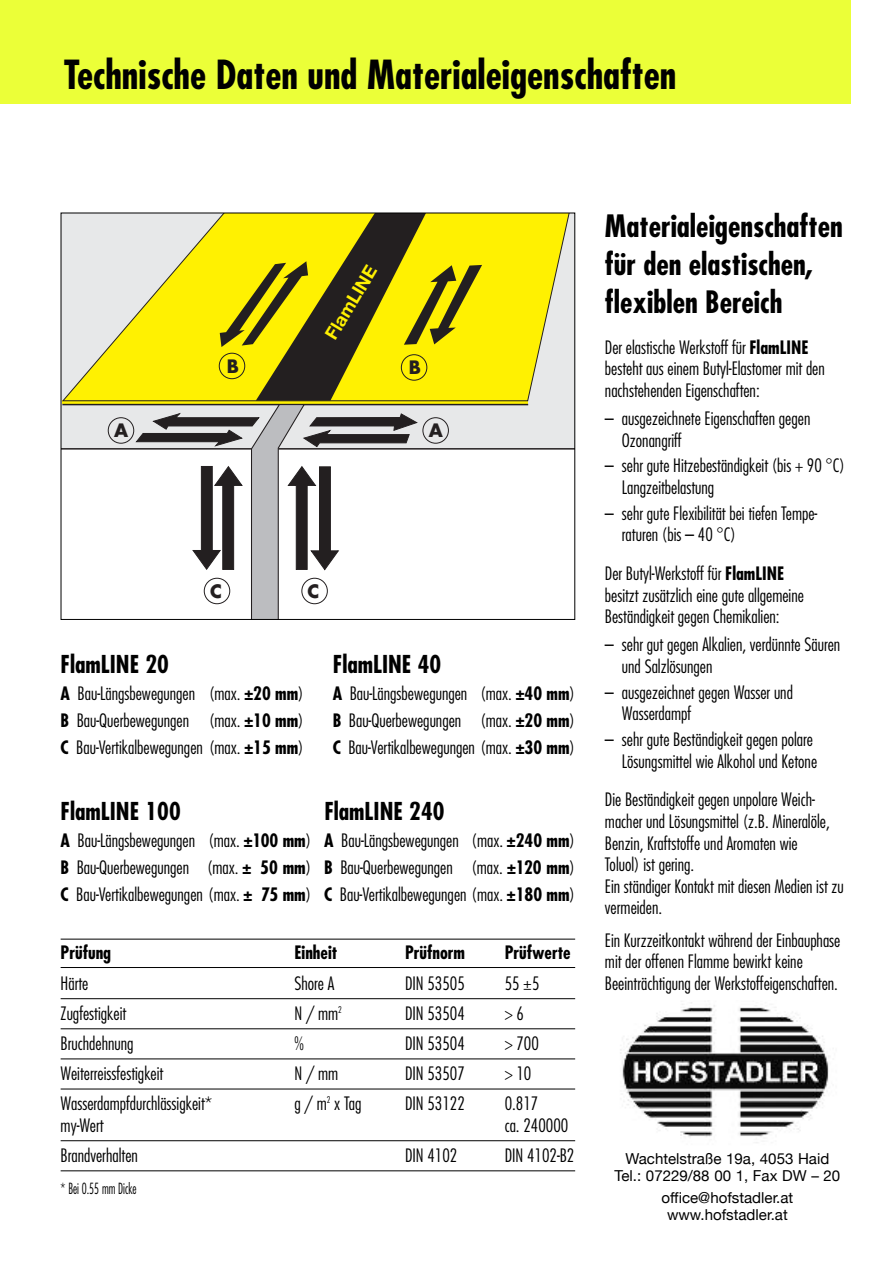
<style>
.page{position:relative;width:893px;height:1263px;background:#fff}
.page>*{position:absolute;margin:0;border:0;box-sizing:border-box;transform-origin:0 0}
.t1{font:700 condensed 39px "Futura";color:#000}
.t2{font:700 condensed 30px/38px "Futura";color:#000}
.t3{font:700 condensed 24px "Futura";color:#000}
.t4{font:300 condensed 18px/21.6px "Futura";color:#000}
.t5{font:700 condensed 18px "Futura";color:#000}
.t6{font:700 18px "Helvetica Neue";color:#fff101}
.t7{font:700 18px "Futura";color:#231f20}
.t8{font:15.15px/17.5px "Helvetica Neue";color:#000;text-align:center}
.t9{font:300 condensed 15px "Futura";color:#000;scale:.8 1}
.s1{font-weight:700}
</style>
<div class="page">
<hr style="left:61px;top:939px;width:514px;height:1px;background:#000">
<hr style="left:61px;top:967px;width:514px;height:1px;background:#000">
<hr style="left:61px;top:998px;width:514px;height:1px;background:#000">
<hr style="left:61px;top:1028px;width:514px;height:1px;background:#000">
<hr style="left:61px;top:1058px;width:514px;height:1px;background:#000">
<hr style="left:61px;top:1089px;width:514px;height:1px;background:#000">
<hr style="left:61px;top:1140px;width:514px;height:1px;background:#000">
<hr style="left:61px;top:1170px;width:514px;height:1px;background:#000">
<div style="left:0;top:0;width:850px;height:104px;background:#ebff38"></div>
<div style="left:61px;top:213px;width:514px;height:236px;background:#e7e8e9"></div>
<hr style="left:62px;top:401px;width:466px;height:3px;background:#fff101">
<svg style="left:63px;top:215px;width:507px;height:186px"></svg>
<hr style="left:62px;top:404px;width:466px;height:1px;background:#231f20">
<div style="left:108px;top:417px;width:26px;height:27px;border:1px solid #231f20;border-radius:50%"></div>
<hr style="left:61px;top:448px;width:191px;height:2px;background:#231f20">
<svg style="left:135px;top:215px;width:347px;height:403px"></svg>
<hr style="left:278px;top:448px;width:297px;height:2px;background:#231f20">
<img style="left:620px;top:1002px;width:209px;height:141px">
<h1 class="t1" style="left:64px;top:57px;width:614px">Technische Daten und Materialeigenschaften</h1>
<p class="t6" style="left:324px;top:335px;width:84px;rotate:-59deg">FlamLINE</p>
<p class="t7" style="left:227px;top:358px;width:14px">B</p>
<p class="t7" style="left:409px;top:359px;width:14px">B</p>
<p class="t7" style="left:114px;top:422px;width:16px">A</p>
<p class="t7" style="left:429px;top:422px;width:16px">A</p>
<p class="t7" style="left:210px;top:583px;width:13px">C</p>
<p class="t7" style="left:308px;top:583px;width:13px">C</p>
<h3 class="t3" style="left:61px;top:654px;width:110px">FlamLINE 20</h3>
<h3 class="t3" style="left:333px;top:654px;width:110px">FlamLINE 40</h3>
<p class="t4" style="left:61px;top:684px;width:245px"><span class="s1">A</span> Bau-Längsbewegungen (max. <span class="s1">±20 mm</span>)</p>
<p class="t4" style="left:333px;top:684px;width:244px"><span class="s1">A</span> Bau-Längsbewegungen (max. <span class="s1">±40 mm</span>)</p>
<p class="t4" style="left:61px;top:711px;width:245px"><span class="s1">B</span> Bau-Querbewegungen (max. <span class="s1">±10 mm</span>)</p>
<p class="t4" style="left:333px;top:711px;width:244px"><span class="s1">B</span> Bau-Querbewegungen (max. <span class="s1">±20 mm</span>)</p>
<p class="t4" style="left:61px;top:738px;width:245px"><span class="s1">C</span> Bau-Vertikalbewegungen (max. <span class="s1">±15 mm</span>)</p>
<p class="t4" style="left:333px;top:738px;width:244px"><span class="s1">C</span> Bau-Vertikalbewegungen (max. <span class="s1">±30 mm</span>)</p>
<h3 class="t3" style="left:61px;top:800px;width:122px">FlamLINE 100</h3>
<h3 class="t3" style="left:324px;top:800px;width:122px">FlamLINE 240</h3>
<p class="t4" style="left:61px;top:828px;width:516px;line-height:27px;text-align:justify"><span class="s1">A</span> Bau-Längsbewegungen (max. <span class="s1">±100 mm</span>) <span class="s1">A</span> Bau-Längsbewegungen (max. <span class="s1">±240 mm</span>)<br><span class="s1">B</span> Bau-Querbewegungen (max. <span class="s1">± 50 mm</span>) <span class="s1">B</span> Bau-Querbewegungen (max. <span class="s1">±120 mm</span>)<br><span class="s1">C</span> Bau-Vertikalbewegungen (max. <span class="s1">± 75 mm</span>) <span class="s1">C</span> Bau-Vertikalbewegungen (max. <span class="s1">±180 mm</span>)</p>
<p class="t5" style="left:61px;top:944px;width:52px">Prüfung</p>
<p class="t5" style="left:294px;top:944px;width:44px">Einheit</p>
<p class="t5" style="left:405px;top:944px;width:62px">Prüfnorm</p>
<p class="t5" style="left:505px;top:944px;width:68px">Prüfwerte</p>
<p class="t4" style="left:61px;top:973px;width:29px">Härte</p>
<p class="t4" style="left:294px;top:973px;width:41px">Shore A</p>
<p class="t4" style="left:405px;top:973px;width:61px">DIN 53505</p>
<p class="t4" style="left:505px;top:973px;width:36px">55 ±5</p>
<p class="t4" style="left:61px;top:1004px;width:67px">Zugfestigkeit</p>
<p class="t4" style="left:295px;top:1004px;width:49px">N/mm<sup>2</sup></p>
<p class="t4" style="left:405px;top:1004px;width:61px">DIN 53504</p>
<p class="t4" style="left:505px;top:1004px;width:21px">&gt;6</p>
<p class="t4" style="left:61px;top:1034px;width:74px">Bruchdehnung</p>
<p class="t4" style="left:294px;top:1034px;width:11px">%</p>
<p class="t4" style="left:405px;top:1034px;width:61px">DIN 53504</p>
<p class="t4" style="left:505px;top:1034px;width:36px">&gt; 700</p>
<p class="t4" style="left:61px;top:1064px;width:104px">Weiterreissfestigkeit</p>
<p class="t4" style="left:294px;top:1064px;width:45px">N/mm</p>
<p class="t4" style="left:405px;top:1064px;width:61px">DIN 53507</p>
<p class="t4" style="left:505px;top:1064px;width:28px">&gt;10</p>
<p class="t4" style="left:61px;top:1094px;width:153px">Wasserdampfdurchlässigkeit*</p>
<p class="t4" style="left:295px;top:1094px;width:68px">g/m<sup>2</sup> xTag</p>
<p class="t4" style="left:405px;top:1094px;width:61px">DIN 53122</p>
<p class="t4" style="left:505px;top:1094px;width:35px">0.817</p>
<p class="t4" style="left:61px;top:1115px;width:45px">my-Wert</p>
<p class="t4" style="left:505px;top:1115px;width:65px">ca. 240000</p>
<p class="t4" style="left:61px;top:1146px;width:79px">Brandverhalten</p>
<p class="t4" style="left:405px;top:1146px;width:54px">DIN 4102</p>
<p class="t4" style="left:505px;top:1146px;width:71px">DIN 4102-B2</p>
<p class="t9" style="left:61px;top:1182px;width:97px">* Bei 0.55 mm Dicke</p>
<h2 class="t2" style="left:605px;top:209px;width:239px">Materialeigenschaften für den elastischen, flexiblen Bereich</h2>
<p class="t4" style="left:605px;top:337px;width:221px">Der elastische Werkstoff für <span class="s1">FlamLINE </span>besteht aus einem Butyl-Elastomer mit den nachstehenden Eigenschaften:</p>
<p class="t4" style="left:622px;top:409px;width:190px;text-indent:-17px">– ausgezeichnete Eigenschaften gegen<br>Ozonangriff</p>
<p class="t4" style="left:622px;top:456px;width:224px;text-indent:-17px">– sehr gute Hitzebeständigkeit (bis + 90 °C)<br>Langzeitbelastung</p>
<p class="t4" style="left:622px;top:504px;width:197px;text-indent:-17px">– sehr gute Flexibilität bei tiefen Tempe&shy;raturen (bis – 40 °C)</p>
<p class="t4" style="left:605px;top:564px;width:201px">Der Butyl-Werkstoff für <span class="s1">FlamLINE </span>besitzt zusätzlich eine gute allgemeine<br>Beständigkeit gegen Chemikalien:</p>
<p class="t4" style="left:622px;top:635px;width:220px;text-indent:-17px">– sehr gut gegen Alkalien, verdünnte Säuren und Salzlösungen</p>
<p class="t4" style="left:622px;top:682px;width:173px;text-indent:-17px">– ausgezeichnet gegen Wasser und<br>Wasserdampf</p>
<p class="t4" style="left:605px;top:730px;width:214px;text-align:right">– sehr gute Beständigkeit gegen polare<br>Lösungsmittel wie Alkohol und Ketone</p>
<p class="t4" style="left:605px;top:790px;width:240px">Die Beständigkeit gegen unpolare Weich&shy;macher und Lösungsmittel (z.B. Mineralöle, Benzin, Kraftstoffe und Aromaten wie<br>Toluol) ist gering.<br>Ein ständiger Kontakt mit diesen Medien ist zu vermeiden.</p>
<p class="t4" style="left:605px;top:930px;width:237px">Ein Kurzzeitkontakt während der Einbauphase mit der offenen Flamme bewirkt keine<br>Beeinträchtigung der Werkstoffeigenschaften.</p>
<p class="t8" style="left:614px;top:1149px;width:227px">Wachtelstraße 19a, 4053 Haid<br>Tel.: 07229/88 00 1, Fax DW – 20</p>
<p class="t8" style="left:661px;top:1188px;width:133px">office@hofstadler.at www.hofstadler.at</p>
</div>
